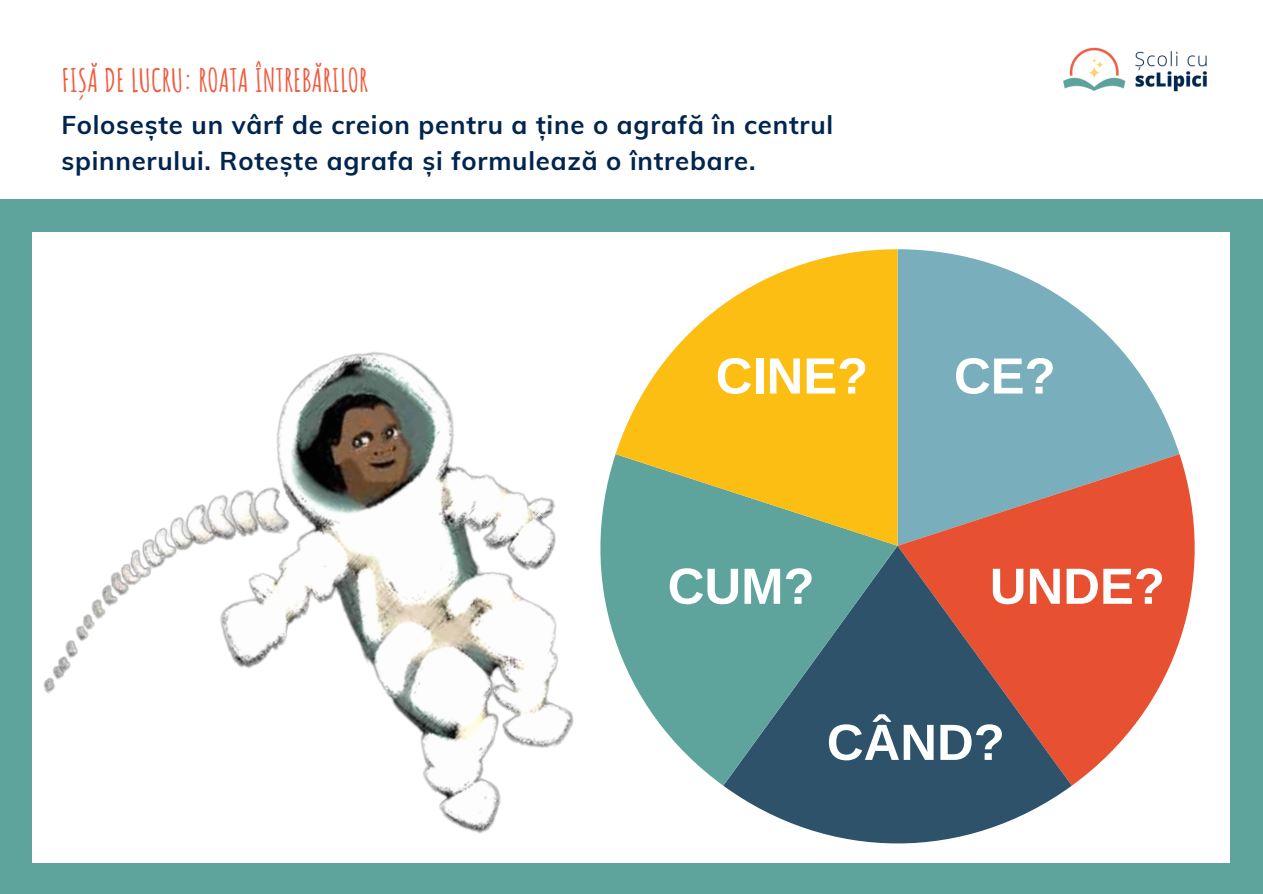
<style>
.page{position:relative;width:1263px;height:894px;background:#fff}
.page>*{position:absolute;margin:0;border:0;box-sizing:border-box;transform-origin:0 0}
.t1{font:700 50.85px "Arimo";color:#fff}
.t2{font:700 31.5px "Amatic SC";color:#f05b40}
.t3{font:700 25.65px/36px "Muli";letter-spacing:.03em;color:#01254e}
</style>
<div class="page">
<div style="left:0;top:0;width:1263px;height:893px;background:#5ea49d"></div>
<div style="left:32px;top:232px;width:1198px;height:630px;background:#fff"></div>
<div style="left:0;top:0;width:1263px;height:199px;background:#fff"></div>
<img style="left:1063px;top:47px;width:144px;height:45px">
<svg style="left:897px;top:249px;width:282px;height:205px;fill:#79aebc"></svg>
<svg style="left:897px;top:454px;width:298px;height:331px;fill:#e75132"></svg>
<svg style="left:723px;top:545px;width:349px;height:299px;background:#806467"></svg>
<svg style="left:723px;top:545px;width:174px;height:240px;background:#467b84"></svg>
<svg style="left:723px;top:249px;width:174px;height:296px;background:#edbf30"></svg>
<img style="left:32px;top:304px;width:691px;height:559px">
<p class="t2" style="left:61px;top:60px;width:308px">FIȘĂ DE LUCRU: ROATA ÎNTREBĂRILOR</p>
<p class="t3" style="left:61px;top:106px;width:773px">Folosește un vârf de creion pentru a ține o agrafă în centrul spinnerului. Rotește agrafa și formulează o întrebare.</p>
<h1 class="t1" style="left:716px;top:347px;width:154px">CINE?</h1>
<h1 class="t1" style="left:954px;top:347px;width:103px">CE?</h1>
<h1 class="t1" style="left:690px;top:378px;width:103px">CE?</h1>
<h1 class="t1" style="left:668px;top:557px;width:148px">CUM?</h1>
<h1 class="t1" style="left:990px;top:557px;width:177px">UNDE?</h1>
<h1 class="t1" style="left:722px;top:562px;width:177px">UNDE?</h1>
<h1 class="t1" style="left:827px;top:713px;width:179px">CÂND?</h1>
</div>
